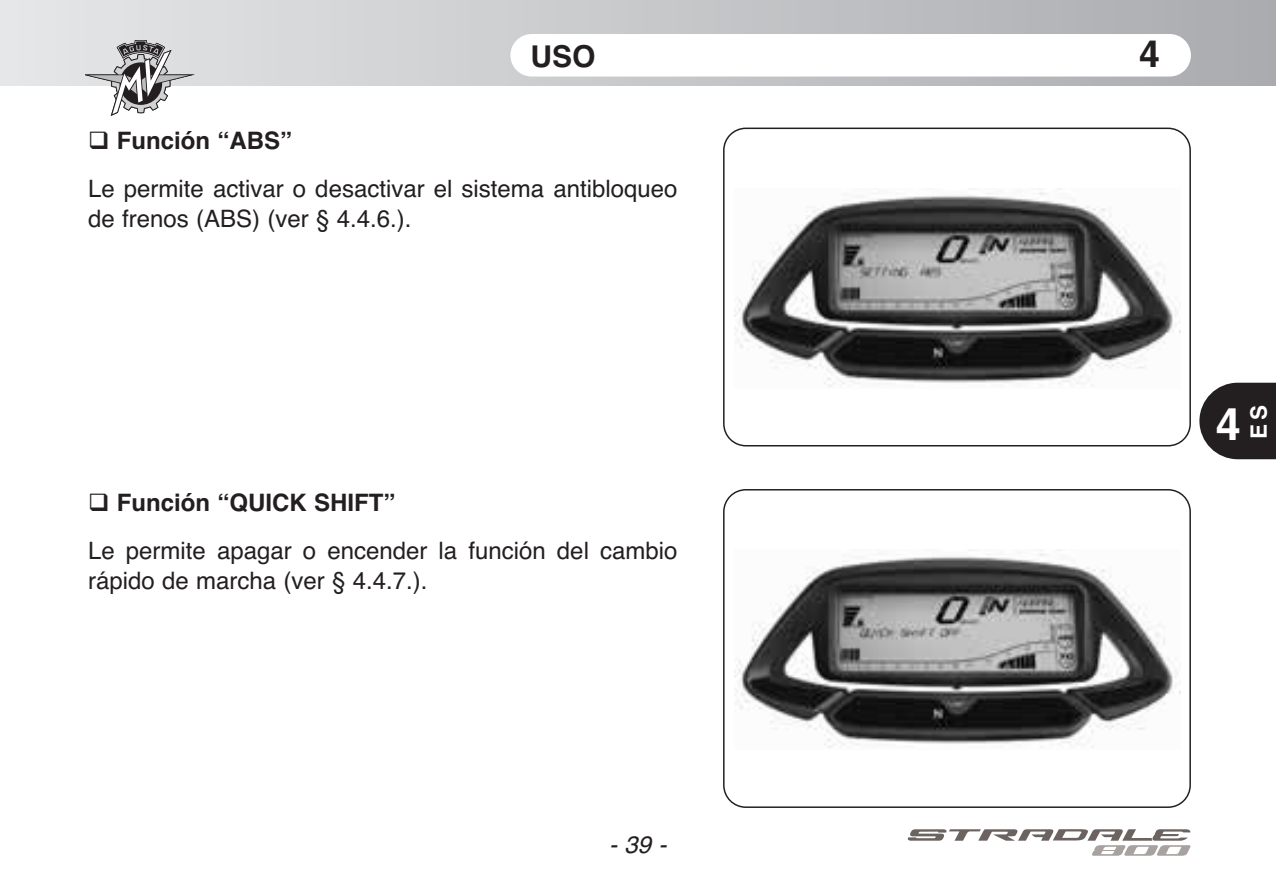
<style>
.page{position:relative;width:1276px;height:893px;background:#fff}
.page>*{position:absolute;margin:0;border:0;box-sizing:border-box;transform-origin:0 0}
.t1{font:700 45px "Helvetica";color:#fff}
.t2{font:700 37.5px "Helvetica";color:#231f20}
.t3{font:700 30px "Helvetica";color:#231f20}
.t4{font:24px/48px "Helvetica";color:#231f20}
.t5{font:italic 24px "Helvetica";color:#231f20}
.t6{font:700 22.5px "Helvetica";color:#fff}
.s1{font-weight:700}
</style>
<div class="page">
<div style="left:0;top:0;width:1276px;height:85px;background:linear-gradient(to right,#e6e7e8,#aaabaf)"></div>
<div style="left:510px;top:34px;width:681px;height:43px;background:#fff;border-radius:21px"></div>
<svg style="left:1199px;top:383px;width:77px;height:76px;background:#3b3738"></svg>
<svg style="left:85px;top:40px;width:110px;height:76px"></svg>
<svg style="left:907px;top:829px;width:283px;height:27px"></svg>
<svg style="left:723px;top:489px;width:468px;height:319px"></svg>
<svg style="left:723px;top:128px;width:468px;height:318px"></svg>
<p class="t3" style="left:530px;top:39px;width:67px">USO</p>
<h2 class="t2" style="left:1139px;top:32px;width:22px">4</h2>
<p class="t4" style="left:88px;top:117px;width:591px">❑ <span class="s1">Función “ABS”<br></span>Le permite activar o desactivar el sistema antibloqueo</p>
<p class="t4" style="left:88px;top:195px;width:325px">de frenos (ABS) (ver § 4.4.6.).</p>
<p class="t4" style="left:88px;top:478px;width:591px">❑ <span class="s1">Función “QUICK SHIFT”<br></span>Le permite apagar o encender la función del cambio</p>
<p class="t4" style="left:88px;top:556px;width:341px">rápido de marcha (ver § 4.4.7.).</p>
<h1 class="t1" style="left:1216px;top:398px;width:27px">4</h1>
<p class="t6" style="left:1246px;top:439px;width:35px;rotate:-90deg">ES</p>
<p class="t5" style="left:609px;top:831px;width:59px">-39-</p>
</div>
